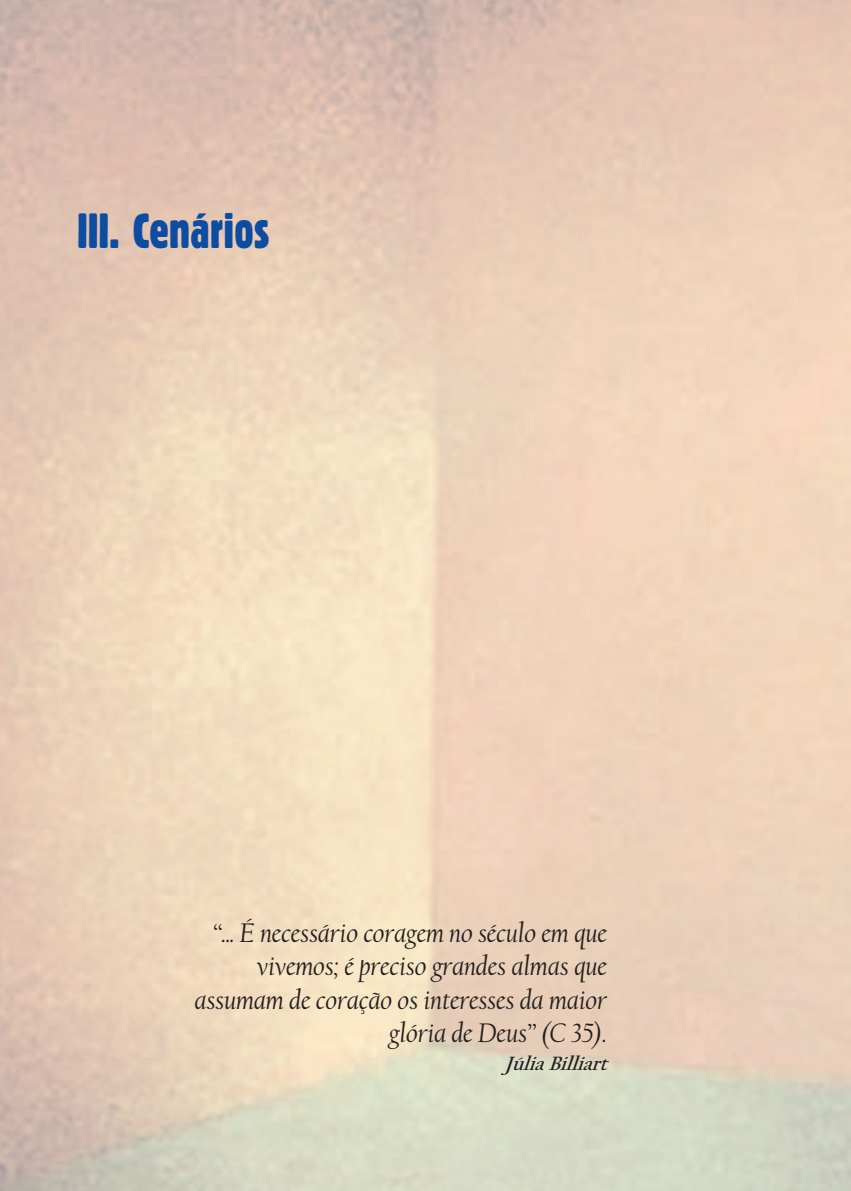
<style>
.page{position:relative;width:851px;height:1191px;background:#fff}
.page>*{position:absolute;margin:0;border:0;box-sizing:border-box;transform-origin:0 0}
.t1{font:48px "TTE236 EF90 O00";letter-spacing:-.005em;color:#0d4da1}
.t2{font:28px/33.6px "TT25 FEO00";letter-spacing:-.01em;color:#231f20;text-align:right}
.t3{font:20px "TT2602 OI00";color:#231f20}
</style>
<div class="page">
<p class="t1" style="left:77px;top:203px;width:194px">III. Cenários</p>
<p class="t2" style="left:194px;top:915px;width:414px">“... É necessário coragem no século em que vivemos; é preciso grandes almas que assumam de coração os interesses da maior glória de Deus” (C 35).</p>
<p class="t3" style="left:504px;top:1051px;width:104px">Júlia Billiart</p>
</div>
